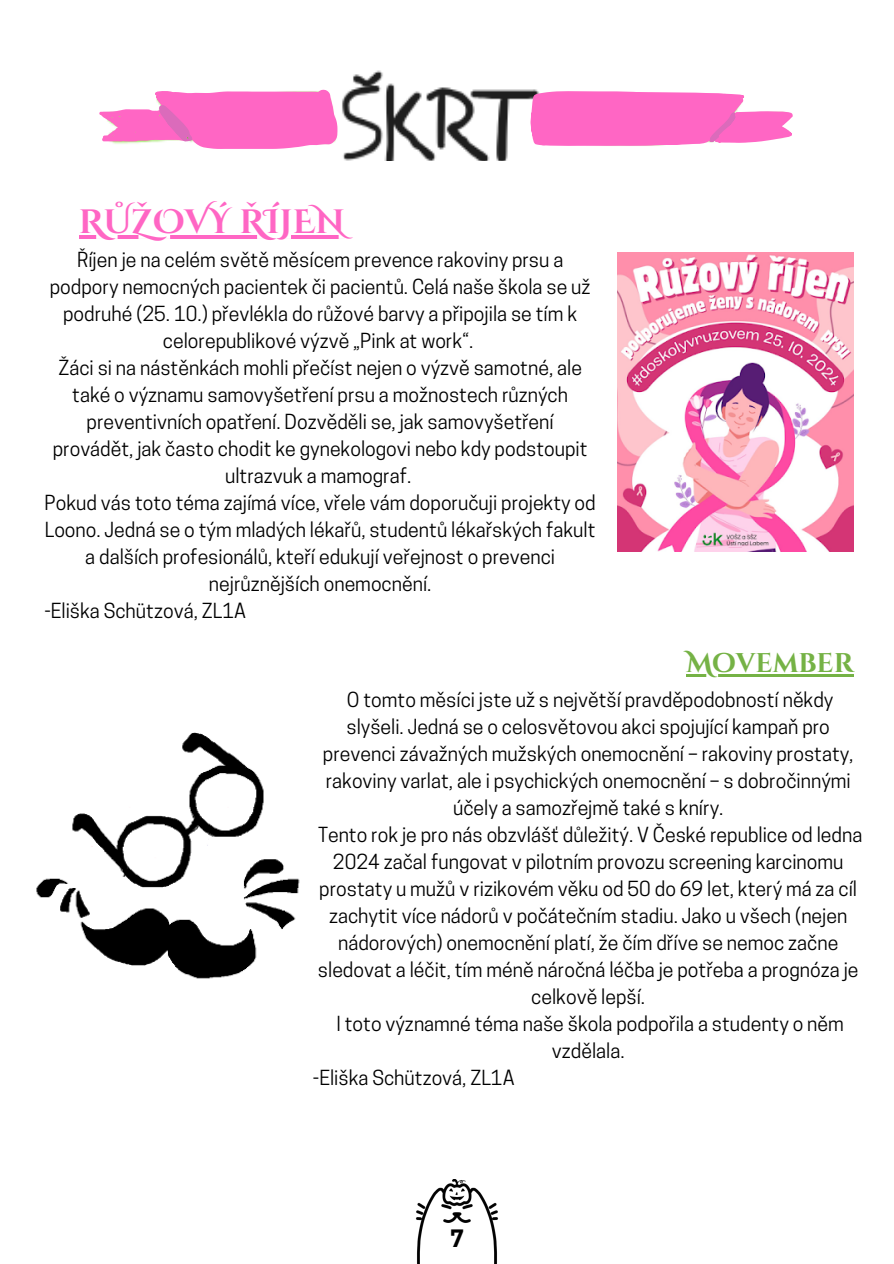
<style>
.page{position:relative;width:894px;height:1264px;background:#fff}
.page>*{position:absolute;margin:0;border:0;box-sizing:border-box;transform-origin:0 0}
.t1{font:700 33.75px "Cinzel Decorative";color:#ff66c4}
.t2{font:700 27px "Cinzel Decorative";color:#75b245}
.t3{font:700 22.5px "Cooper Hewitt";color:#000}
.t4{font:19.5px/27px "Cooper Hewitt";color:#000;text-align:center}
</style>
<div class="page">
<img style="left:322px;top:70px;width:471px;height:90px">
<img style="left:617px;top:252px;width:236px;height:299px">
<svg style="left:99px;top:90px;width:238px;height:59px"></svg>
<svg style="left:530px;top:91px;width:262px;height:55px;background:#fd7bcb"></svg>
<img style="left:415px;top:1179px;width:83px;height:84px">
<img style="left:36px;top:732px;width:264px;height:247px">
<hr style="left:79px;top:235px;width:265px;height:3px;background:#ff66c4">
<hr style="left:686px;top:674px;width:167px;height:2px;background:#75b245">
<p class="t1" style="left:79px;top:200px;width:267px">RŮŽOVÝ ŘÍJEN</p>
<p class="t4" style="left:50px;top:248px;width:542px">Říjen je na celém světě měsícem prevence rakoviny prsu a podpory nemocných pacientek či pacientů. Celá naše škola se už podruhé (25. 10.) převlékla do růžové barvy a připojila se tím k celorepublikové výzvě „Pink at work“.</p>
<p class="t4" style="left:53px;top:356px;width:536px">Žáci si na nástěnkách mohli přečíst nejen o výzvě samotné, ale také o významu samovyšetření prsu a možnostech různých preventivních opatření. Dozvěděli se, jak samovyšetření provádět, jak často chodit ke gynekologovi nebo kdy podstoupit ultrazvuk a mamograf.</p>
<h2 class="t4" style="left:45px;top:491px;width:552px">Pokud vás toto téma zajímá více, vřele vám doporučuji projekty od Loono. Jedná se o tým mladých lékařů, studentů lékařských fakult a dalších profesionálů, kteří edukují veřejnost o prevenci nejrůznějších onemocnění.</h2>
<p class="t4" style="left:44px;top:599px;width:203px">-Eliška Schützová, ZL1A</p>
<p class="t2" style="left:686px;top:645px;width:169px">Movember</p>
<p class="t4" style="left:323px;top:688px;width:532px">O tomto měsíci jste už s největší pravděpodobností někdy slyšeli. Jedná se o celosvětovou akci spojující kampaň pro prevenci závažných mužských onemocnění – rakoviny prostaty, rakoviny varlat, ale i psychických onemocnění – s dobročinnými účely a samozřejmě také s kníry.</p>
<p class="t4" style="left:318px;top:823px;width:545px">Tento rok je pro nás obzvlášť důležitý. V České republice od ledna 2024 začal fungovat v pilotním provozu screening karcinomu prostaty u mužů v rizikovém věku od 50 do 69 let, který má za cíl zachytit více nádorů v počátečním stadiu. Jako u všech (nejen nádorových) onemocnění platí, že čím dříve se nemoc začne sledovat a léčit, tím méně náročná léčba je potřeba a prognóza je celkově lepší.</p>
<p class="t4" style="left:336px;top:1012px;width:509px">I toto významné téma naše škola podpořila a studenty o něm vzdělala.</p>
<p class="t4" style="left:313px;top:1066px;width:203px">-Eliška Schützová, ZL1A</p>
<p class="t3" style="left:450px;top:1230px;width:15px">7</p>
</div>
